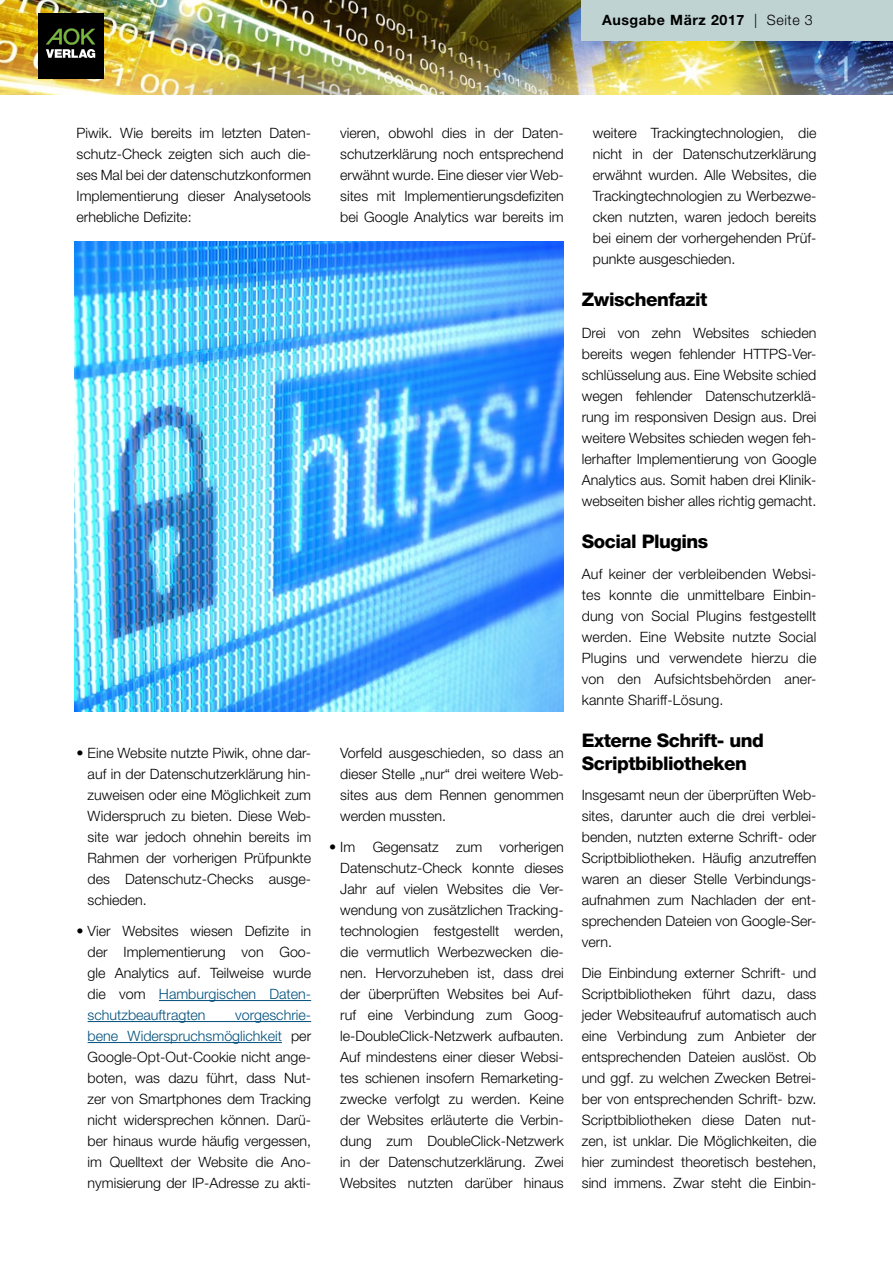
<style>
.page{position:relative;width:893px;height:1263px;background:#fff}
.page>*{position:absolute;margin:0;border:0;box-sizing:border-box;transform-origin:0 0}
.t1{font:800 18.75px/22.5px "Helvetica Neue LT Std";letter-spacing:-.025em;color:#000}
.t2{font:300 14.25px/21px "Helvetica Neue LT Std";color:#000;text-align:justify}
.t3{font:700 14.25px "Helvetica Neue LT Std";letter-spacing:.04em;color:#000}
.s1{font-weight:300}
.s2{color:#004f7c}
</style>
<div class="page">
<img style="left:0;top:0;width:893px;height:94px">
<div style="left:38px;top:13px;width:65px;height:66px;background:#000"></div>
<svg style="left:46px;top:28px;width:50px;height:30px"></svg>
<div style="left:582px;top:0;width:311px;height:40px;background:#bfd3d2"></div>
<hr style="left:159px;top:1000px;width:152px;height:1px;background:#004f7c">
<hr style="left:88px;top:1021px;width:223px;height:1px;background:#004f7c">
<hr style="left:88px;top:1042px;width:194px;height:1px;background:#004f7c">
<img style="left:74px;top:242px;width:490px;height:469px">
<p class="t3" style="left:602px;top:11px;width:212px">Ausgabe März 2017 <span class="s1">| Seite 3</span></p>
<p class="t2" style="left:77px;top:122px;width:236px">Piwik. Wie bereits im letzten Daten&shy;schutz-Check zeigten sich auch die&shy;ses Mal bei der datenschutzkonformen Implementierung dieser Analysetools erhebliche Defizite:</p>
<p class="t2" style="left:88px;top:742px;width:225px;text-indent:-11px">• Eine Website nutzte Piwik, ohne dar&shy;auf in der Datenschutzerklärung hin&shy;zuweisen oder eine Möglichkeit zum Widerspruch zu bieten. Diese Web&shy;site war jedoch ohnehin bereits im Rahmen der vorherigen Prüfpunkte des Datenschutz-Checks ausge&shy;schieden.</p>
<p class="t2" style="left:88px;top:920px;width:225px;text-indent:-11px">• Vier Websites wiesen Defizite in der Implementierung von Goo&shy;gle Analytics auf. Teilweise wurde die vom <span class="s2">Hamburgischen Daten&shy;schutzbeauftragten</span></p>
<p class="t2" style="left:88px;top:1004px;width:225px;text-indent:148px"><span class="s2">vorgeschrie&shy;bene Widerspruchsmöglichkeit</span> per Google-Opt-Out-Cookie nicht ange&shy;boten, was dazu führt, dass Nut&shy;zer von Smartphones dem Tracking nicht widersprechen können. Darü&shy;ber hinaus wurde häufig vergessen, im Quelltext der Website die Ano&shy;nymisierung der IP-Adresse zu akti-</p>
<p class="t2" style="left:340px;top:122px;width:225px">vieren, obwohl dies in der Daten&shy;schutzerklärung noch entsprechend erwähnt wurde. Eine dieser vier Web&shy;sites mit Implementierungsdefiziten bei Google Analytics war bereits im</p>
<p class="t2" style="left:340px;top:742px;width:225px">Vorfeld ausgeschieden, so dass an dieser Stelle „nur“ drei weitere Web&shy;sites aus dem Rennen genommen werden mussten.</p>
<p class="t2" style="left:340px;top:836px;width:225px;text-indent:-11px">• Im Gegensatz zum vorherigen Datenschutz-Check konnte dieses Jahr auf vielen Websites die Ver&shy;wendung von zusätzlichen Tracking&shy;technologien festgestellt werden, die vermutlich Werbezwecken die&shy;nen. Hervorzuheben ist, dass drei der überprüften Websites bei Auf&shy;ruf eine Verbindung zum Goog&shy;le-DoubleClick-Netzwerk aufbauten.<br>Auf mindestens einer dieser Websi&shy;tes schienen insofern Remarketing&shy;zwecke verfolgt zu werden. Keine der Websites erläuterte die Verbin&shy;dung zum DoubleClick-Netzwerk in der Datenschutzerklärung. Zwei Websites nutzten darüber hinaus</p>
<p class="t2" style="left:593px;top:122px;width:225px">weitere Trackingtechnologien, die nicht in der Datenschutzerklärung erwähnt wurden. Alle Websites, die Trackingtechnologien zu Werbezwe&shy;cken nutzten, waren jedoch bereits bei einem der vorhergehenden Prüf&shy;punkte ausgeschieden.</p>
<h1 class="t1" style="left:582px;top:288px;width:127px">Zwischenfazit</h1>
<p class="t2" style="left:582px;top:322px;width:236px">Drei von zehn Websites schieden bereits wegen fehlender HTTPS-Ver&shy;schlüsselung aus. Eine Website schied wegen fehlender Datenschutzerklä&shy;rung im responsiven Design aus. Drei weitere Websites schieden wegen feh&shy;lerhafter Implementierung von Google Analytics aus. Somit haben drei Klinik&shy;webseiten bisher alles richtig gemacht.</p>
<h1 class="t1" style="left:582px;top:530px;width:128px">Social Plugins</h1>
<p class="t2" style="left:582px;top:563px;width:236px">Auf keiner der verbleibenden Websi&shy;tes konnte die unmittelbare Einbin&shy;dung von Social Plugins festgestellt werden. Eine Website nutzte Social Plugins und verwendete hierzu die von den Aufsichtsbehörden aner&shy;kannte Shariff-Lösung.</p>
<h1 class="t1" style="left:582px;top:729px;width:184px">Externe Schrift- und<br>Scriptbibliotheken</h1>
<p class="t2" style="left:582px;top:784px;width:236px">Insgesamt neun der überprüften Web&shy;sites, darunter auch die drei verblei&shy;benden, nutzten externe Schrift- oder Scriptbibliotheken. Häufig anzutreffen waren an dieser Stelle Verbindungs&shy;aufnahmen zum Nachladen der ent&shy;sprechenden Dateien von Google-Ser&shy;vern.</p>
<p class="t2" style="left:582px;top:962px;width:236px">Die Einbindung externer Schrift- und Scriptbibliotheken führt dazu, dass jeder Websiteaufruf automatisch auch eine Verbindung zum Anbieter der entsprechenden Dateien auslöst. Ob und ggf. zu welchen Zwecken Betrei&shy;ber von entsprechenden Schrift- bzw.<br>Scriptbibliotheken diese Daten nut&shy;zen, ist unklar. Die Möglichkeiten, die hier zumindest theoretisch bestehen, sind immens. Zwar steht die Einbin-</p>
</div>
